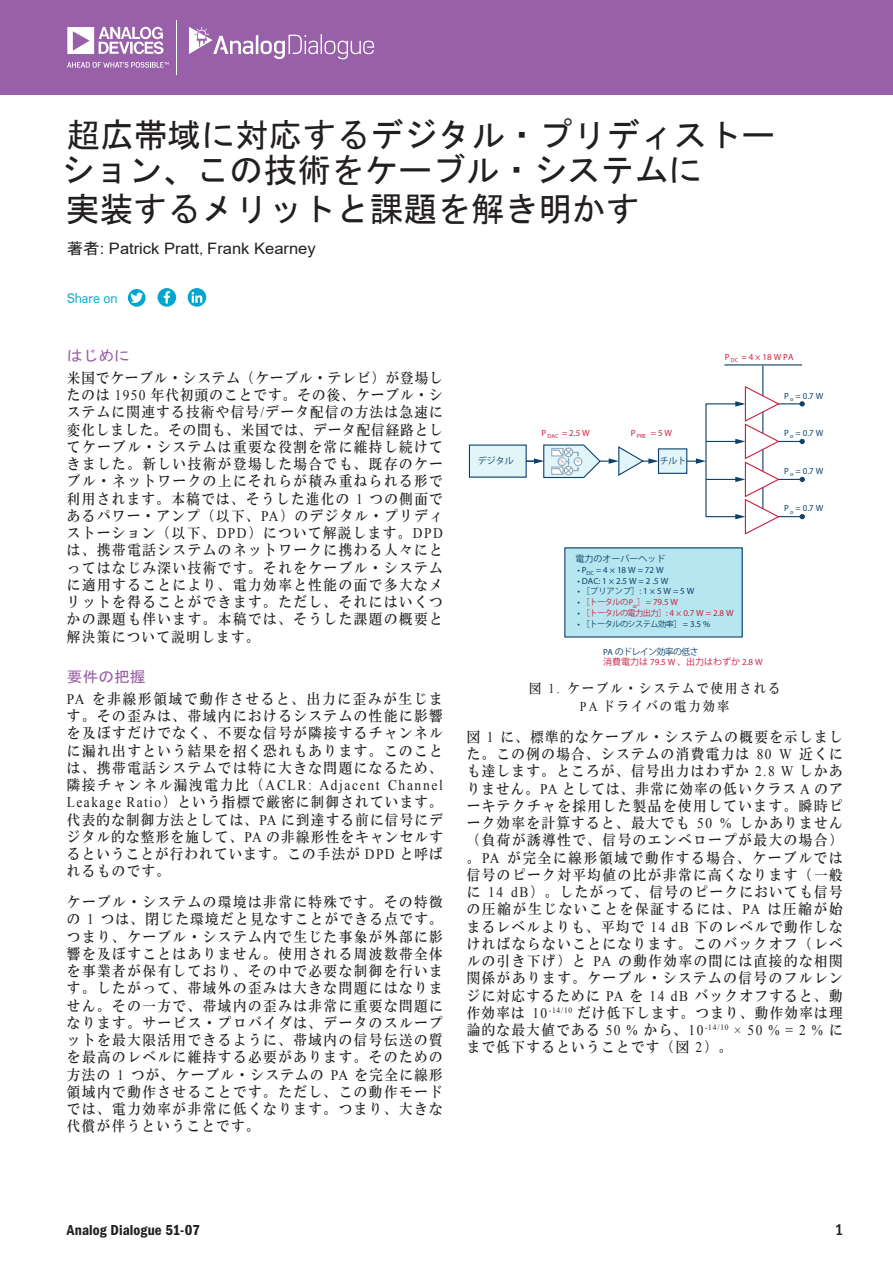
<style>
.page{position:relative;width:893px;height:1263px;background:#fff}
.page>*{position:absolute;margin:0;border:0;box-sizing:border-box;transform-origin:0 0}
.Title{font:33.75px/34.5px "MS Gothic";color:#231f20}
.H1{font:15.75px "Arial";color:#231f20;scale:1.05 1}
.t1{font:15px "ITC Franklin Gothic Std Dm Cd";letter-spacing:.005em;color:#231f20}
.H1-2{font:15px "MS Gothic";color:#9860a8;scale:1.05 1}
.Page_Number{font:700 15px "Azbuka Std";color:#231f20}
.Main_Body{font:14.7px/17.2px "HG Mincho B";letter-spacing:.11em;color:#231f20;text-align:justify;scale:.92 1}
.Caption{font:13.5px/18px "HG Mincho B";letter-spacing:.18em;color:#231f20;text-align:center;scale:.9 1}
.t2{font:13.5px "Azbuka Std";color:#00a6cf}
.t3{font:700 9px "Helvetica Neue LT Std";color:#0e416b}
.t4{font:700 9px "Helvetica Neue LT Std";color:#cb1f40}
.t5{font:9px/10.8px "Koz Go Pr 6 N";letter-spacing:-.035em;color:#cb1f40}
.t6{font:9px "Koz Go Pr 6 N";color:#0e416b}
.t7{font:8.25px "Koz Go Pr 6 N";letter-spacing:-.075em;color:#0e416b}
.t8{font:8.25px "Koz Go Pr 6 N";letter-spacing:-.075em;color:#cb1f40}
.t9{font:700 7.65px "Helvetica Neue LT Std";color:#87a0b5}
.s1{font-family:"MS Gothic"}
.s2{font-family:"Times New Roman"}
.s3{font-family:"Koz Go Pr 6 N";font-weight:400;font-size:8.25px}
.s4{font-family:"Helvetica Neue LT Std";font-weight:700;font-size:9px;color:#0e416b}
.s5{font-family:"Helvetica Neue LT Std";font-weight:700}
.s6{font-family:"Helvetica Neue LT Std";font-weight:700;font-size:9px}
.s7{color:#0e416b}
.s8{font-family:"Helvetica Neue LT Std";font-weight:700;color:#0e416b}
</style>
<div class="page">
<div style="left:565px;top:548px;width:177px;height:89px;background:#b6e6ef"></div>
<div style="left:564px;top:547px;width:179px;height:90px;border:1px solid #0e416b"></div>
<svg style="left:687px;top:458px;width:18px;height:6px"></svg>
<hr style="left:762px;top:365px;width:1px;height:144px;background:#0e416b">
<div style="left:469px;top:445px;width:57px;height:32px;background:#e2f5f9"></div>
<svg style="left:526px;top:444px;width:132px;height:35px"></svg>
<hr style="left:724px;top:364px;width:78px;height:1px;background:#0e416b">
<div style="left:658px;top:449px;width:29px;height:24px;background:#e2f5f9"></div>
<div style="left:658px;top:448px;width:29px;height:26px;border:1px solid #0e416b"></div>
<svg style="left:735px;top:385px;width:70px;height:150px"></svg>
<hr style="left:706px;top:441px;width:37px;height:1px;background:#0e416b">
<hr style="left:706px;top:479px;width:37px;height:1px;background:#0e416b">
<div style="left:0;top:0;width:893px;height:94px;background:#9860a8"></div>
<svg style="left:67px;top:62px;width:102px;height:6px"></svg>
<svg style="left:67px;top:27px;width:97px;height:27px"></svg>
<hr style="left:176px;top:20px;width:1px;height:54px;background:#fff">
<svg style="left:189px;top:27px;width:185px;height:32px"></svg>
<svg style="left:128px;top:289px;width:18px;height:18px"></svg>
<svg style="left:158px;top:288px;width:18px;height:19px"></svg>
<svg style="left:188px;top:288px;width:18px;height:19px"></svg>
<p class="Title" style="left:61px;top:118px;width:716px">超広帯域に対応するデジタル・プリディストーション、この技術をケーブル・システムに</p>
<p class="Title" style="left:66px;top:191px;width:575px">実装するメリットと課題を解き明かす</p>
<p class="H1" style="left:67px;top:238px;width:239px"><span class="s1">著者</span>: Patrick Pratt<span class="s1">,</span>Frank Kearney</p>
<p class="t2" style="left:67px;top:290px;width:52px">Share on</p>
<p class="H1-2" style="left:67px;top:348px;width:62px">はじめに</p>
<p class="Main_Body" style="left:67px;top:369px;width:410px">米国でケーブル・システム（ケーブル・テレビ）が登場したのは <span class="s2">1950</span> 年代初頭のことです。その後、ケーブル・システムに関連する技術や信号<span class="s2">/</span>データ配信の方法は急速に変化しました。その間も、米国では、データ配信経路としてケーブル・システムは重要な役割を常に維持し続けてきました。新しい技術が登場した場合でも、既存のケーブル・ネットワークの上にそれらが積み重ねられる形で利用されます。本稿では、そうした進化の <span class="s2">1</span> つの側面であるパワー・アンプ（以下、<span class="s2">PA</span>）のデジタル・プリディストーション（以下、<span class="s2">DPD</span>）について解説します。<span class="s2">DPD</span>は、携帯電話システムのネットワークに携わる人々にとってはなじみ深い技術です。それをケーブル・システムに適用することにより、電力効率と性能の面で多大なメリットを得ることができます。ただし、それにはいくつかの課題も伴います。本稿では、そうした課題の概要と解決策について説明します。</p>
<p class="H1-2" style="left:67px;top:669px;width:77px">要件の把握</p>
<p class="Main_Body" style="left:67px;top:690px;width:410px"><span class="s2">PA</span> を非線形領域で動作させると、出力に歪みが生じます。その歪みは、帯域内におけるシステムの性能に影響を及ぼすだけでなく、不要な信号が隣接するチャンネルに漏れ出すという結果を招く恐れもあります。このことは、携帯電話システムでは特に大きな問題になるため、隣接チャンネル漏洩電力比（<span class="s2">ACLR: Adjacent Channel Leakage Ratio</span>）という指標で厳密に制御されています。代表的な制御方法としては、<span class="s2">PA</span> に到達する前に信号にデジタル的な整形を施して、<span class="s2">PA</span> の非線形性をキャンセルするということが行われています。この手法が <span class="s2">DPD</span> と呼ばれるものです。</p>
<p class="Main_Body" style="left:67px;top:893px;width:410px">ケーブル・システムの環境は非常に特殊です。その特徴の <span class="s2">1</span> つは、閉じた環境だと見なすことができる点です。つまり、ケーブル・システム内で生じた事象が外部に影響を及ぼすことはありません。使用される周波数帯全体を事業者が保有しており、その中で必要な制御を行います。したがって、帯域外の歪みは大きな問題にはなりません。その一方で、帯域内の歪みは非常に重要な問題になります。サービス・プロバイダは、データのスループットを最大限活用できるように、帯域内の信号伝送の質を最高のレベルに維持する必要があります。そのための方法の <span class="s2">1</span> つが、ケーブル・システムの <span class="s2">PA</span> を完全に線形領域内で動作させることです。ただし、この動作モードでは、電力効率が非常に低くなります。つまり、大きな代償が伴うということです。</p>
<p class="t6" style="left:478px;top:456px;width:37px">デジタル</p>
<p class="t4" style="left:541px;top:427px;width:50px">P <sub>DAC</sub> = 2.5 W</p>
<p class="t4" style="left:631px;top:427px;width:43px">P <sub>PRE</sub> = 5 W</p>
<p class="t6" style="left:660px;top:456px;width:28px">チルト</p>
<p class="t9" style="left:576px;top:456px;width:6px">+</p>
<p class="t4" style="left:725px;top:351px;width:70px">P <sub>DC</sub> = 4 × 18 W PA</p>
<p class="t3" style="left:784px;top:390px;width:41px">P <sub>o</sub> = 0.7 W</p>
<p class="t3" style="left:784px;top:427px;width:41px">P <sub>o</sub> = 0.7 W</p>
<p class="t3" style="left:784px;top:465px;width:41px">P <sub>o</sub> = 0.7 W</p>
<p class="t3" style="left:784px;top:503px;width:41px">P <sub>o</sub> = 0.7 W</p>
<p class="t6" style="left:575px;top:554px;width:91px">電力のオーバーヘッド</p>
<p class="t3" style="left:577px;top:564px;width:88px">• P<sub>DC</sub> = 4 × 18 W = 72 W</p>
<p class="t3" style="left:577px;top:575px;width:92px">• DAC: 1 × 2.5 W = 2 .5 W</p>
<p class="t3" style="left:577px;top:586px;width:119px">• <span class="s3">［プリアンプ］:</span> 1 × 5 W = 5 W</p>
<p class="t8" style="left:577px;top:598px;width:102px"><span class="s4">•</span> ［トータルの <span class="s5">P</span><sub>dc</sub>］<span class="s6">= 79.5 W</span></p>
<p class="t4" style="left:577px;top:607px;width:158px"><span class="s7">•</span> <span class="s3">［トータルの電力出力］</span>: 4 × 0.7 W = 2.8 W</p>
<p class="t7" style="left:577px;top:619px;width:134px"><span class="s6">•</span> ［トータルのシステム効率］ <span class="s6">= 3.5 %</span></p>
<p class="t5" style="left:603px;top:646px;width:161px"><span class="s8">PA</span> <span class="s7">のドレイン効率の低さ<br></span>消費電力は <span class="s5">79.5 W</span> 、出力はわずか <span class="s5">2.8 W</span></p>
<p class="Caption" style="left:529px;top:679px;width:281px">図 <span class="s2">1.</span> ケーブル・システムで使用される<br><span class="s2">PA</span> ドライバの電力効率</p>
<p class="Main_Body" style="left:467px;top:728px;width:410px">図 <span class="s2">1</span> に、標準的なケーブル・システムの概要を示しました。この例の場合、システムの消費電力は <span class="s2">80 W</span> 近くにも達します。ところが、信号出力はわずか <span class="s2">2.8 W</span> しかありません。<span class="s2">PA</span> としては、非常に効率の低いクラス <span class="s2">A</span> のアーキテクチャを採用した製品を使用しています。瞬時ピーク効率を計算すると、最大でも <span class="s2">50 %</span> しかありません（負荷が誘導性で、信号のエンベロープが最大の場合）。<span class="s2">PA</span> が完全に線形領域で動作する場合、ケーブルでは信号のピーク対平均値の比が非常に高くなります（一般に <span class="s2">14 dB</span>）。したがって、信号のピークにおいても信号の圧縮が生じないことを保証するには、<span class="s2">PA</span> は圧縮が始まるレベルよりも、平均で <span class="s2">14 dB</span> 下のレベルで動作しなければならないことになります。このバックオフ（レベルの引き下げ）と <span class="s2">PA</span> の動作効率の間には直接的な相関関係があります。ケーブル・システムの信号のフルレンジに対応するために <span class="s2">PA</span> を <span class="s2">14 dB</span> バックオフすると、動作効率は <span class="s2">10</span><sup>-14/10</sup> だけ低下します。つまり、動作効率は理論的な最大値である <span class="s2">50 %</span> から、<span class="s2">10</span><sup>-14/10</sup> <span class="s2">× 50 % = 2 %</span> にまで低下するということです（図 <span class="s2">2</span>）。</p>
<p class="t1" style="left:67px;top:1221px;width:135px">Analog Dialogue 51-07</p>
<p class="Page_Number" style="left:836px;top:1220px;width:8px">1</p>
</div>
